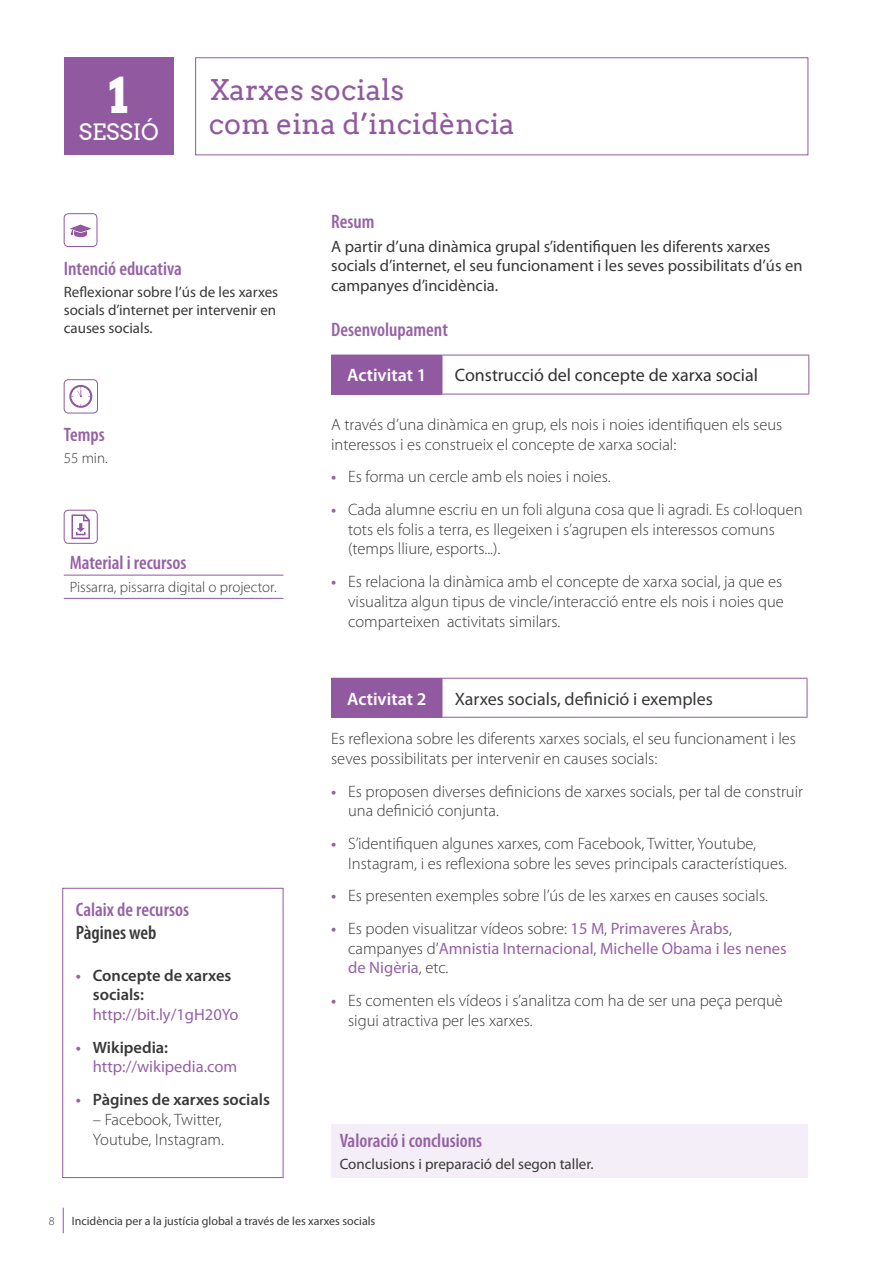
<style>
.page{position:relative;width:893px;height:1263px;background:#fff}
.page>*{position:absolute;margin:0;border:0;box-sizing:border-box;transform-origin:0 0}
.t1{font:700 49.5px "Arvo";color:#fff}
.t2{font:28.5px/34.2px "Arvo";color:#9159a0}
.t3{font:22.5px "Arvo";color:#fff}
.t4{font:600 condensed 19.5px "Myriad Pro";color:#9661a5}
.t5{font:600 condensed 19.5px "Myriad Pro";color:#393838}
.t6{font:18px "Myriad Pro";color:#323131}
.t7{font:18px "Myriad Pro";color:#393838}
.t8{font:600 18px "Myriad Pro";color:#fff}
.t9{font:300 16.5px/19.8px "Myriad Pro";color:#393838}
.t10{font:16.5px/19.8px "Myriad Pro";color:#9661a5}
.t11{font:16.5px/19.8px "Myriad Pro";color:#393838}
.t12{font:600 16.5px/19.8px "Myriad Pro";color:#393838}
.t13{font:15px/18px "Myriad Pro";color:#393838}
.t14{font:300 15px "Myriad Pro";color:#393838}
.t15{font:12px "Myriad Pro";color:#393838}
.t16{font:300 12px "Myriad Pro";color:#393838}
.s1{color:#9661a5}
.s2{font-weight:600}
.s3{font-weight:600;color:#393838}
.s4{font-weight:600;color:#9661a5}
.s5{font-weight:300;color:#393838}
</style>
<div class="page">
<svg style="left:63px;top:1208px;width:1px;height:25px"></svg>
<div style="left:64px;top:58px;width:110px;height:97px;background:#9159a0"></div>
<div style="left:64px;top:213px;width:33px;height:34px;border:1px solid #9159a0;border-radius:4px"></div>
<svg style="left:70px;top:224px;width:21px;height:13px"></svg>
<div style="left:64px;top:379px;width:34px;height:34px;border:1px solid #9159a0;border-radius:4px"></div>
<svg style="left:69px;top:385px;width:23px;height:23px"></svg>
<div style="left:64px;top:510px;width:34px;height:34px;border:1px solid #9159a0;border-radius:4px"></div>
<svg style="left:71px;top:514px;width:19px;height:25px"></svg>
<hr style="left:64px;top:575px;width:219px;height:1px;background:#9159a0">
<hr style="left:64px;top:598px;width:219px;height:1px;background:#9159a0">
<div style="left:332px;top:355px;width:110px;height:39px;background:#9159a0"></div>
<hr style="left:331px;top:355px;width:1px;height:39px;background:#9159a0">
<hr style="left:442px;top:355px;width:367px;height:1px;background:#9159a0">
<hr style="left:442px;top:355px;width:1px;height:39px;background:#9159a0">
<hr style="left:808px;top:355px;width:1px;height:39px;background:#9159a0">
<hr style="left:331px;top:394px;width:111px;height:1px;background:#9159a0">
<hr style="left:442px;top:394px;width:367px;height:1px;background:#9159a0">
<div style="left:332px;top:678px;width:110px;height:39px;background:#9159a0"></div>
<hr style="left:331px;top:678px;width:111px;height:1px;background:#9159a0">
<hr style="left:331px;top:679px;width:1px;height:38px;background:#9159a0">
<hr style="left:442px;top:678px;width:365px;height:1px;background:#9159a0">
<hr style="left:442px;top:679px;width:1px;height:38px;background:#9159a0">
<hr style="left:807px;top:679px;width:1px;height:38px;background:#9159a0">
<hr style="left:331px;top:717px;width:111px;height:1px;background:#9159a0">
<hr style="left:442px;top:717px;width:365px;height:1px;background:#9159a0">
<div style="left:62px;top:888px;width:221px;height:290px;border:1px solid #9159a0"></div>
<div style="left:195px;top:57px;width:613px;height:98px;border:1px solid #9159a0"></div>
<div style="left:331px;top:1124px;width:476px;height:54px;background:#f3eef8"></div>
<h1 class="t1" style="left:109px;top:64px;width:21px">1</h1>
<h3 class="t3" style="left:79px;top:119px;width:82px">SESSIÓ</h3>
<h2 class="t2" style="left:209px;top:73px;width:307px">Xarxes socials<br>com eina d’incidència</h2>
<p class="t4" style="left:64px;top:256px;width:120px">Intenció educativa</p>
<p class="t13" style="left:64px;top:283px;width:216px">Reflexionar sobre l’ús de les xarxes socials d’internet per intervenir en causes socials.</p>
<p class="t4" style="left:64px;top:423px;width:43px">Temps</p>
<p class="t14" style="left:64px;top:449px;width:45px">55 min.</p>
<p class="t4" style="left:70px;top:551px;width:118px">Material i recursos</p>
<p class="t14" style="left:70px;top:578px;width:208px">Pissarra, pissarra digital o projector.</p>
<p class="t4" style="left:76px;top:897px;width:115px">Calaix de recursos</p>
<p class="t5" style="left:76px;top:921px;width:82px">Pàgines web</p>
<p class="t12" style="left:93px;top:965px;width:140px;text-indent:-17px"><span class="s1">•</span> Concepte de xarxes socials:</p>
<p class="t10" style="left:93px;top:1004px;width:147px">http://bit.ly/1gH20Yo</p>
<p class="t10" style="left:93px;top:1037px;width:146px;text-indent:-17px"><span class="s2">•</span> <span class="s3">Wikipedia: </span>http://wikipedia.com</p>
<p class="t12" style="left:76px;top:1089px;width:196px"><span class="s1">•</span> Pàgines de xarxes socials</p>
<p class="t9" style="left:93px;top:1109px;width:133px">– Facebook, Twitter,<br>Youtube, Instagram.</p>
<p class="t4" style="left:331px;top:209px;width:45px">Resum</p>
<p class="t11" style="left:331px;top:236px;width:473px">A partir d’una dinàmica grupal s’identifiquen les diferents xarxes socials d’internet, el seu funcionament i les seves possibilitats d’ús en campanyes d’incidència.</p>
<p class="t4" style="left:331px;top:317px;width:118px">Desenvolupament</p>
<p class="t8" style="left:347px;top:364px;width:81px">Activitat 1</p>
<p class="t6" style="left:455px;top:364px;width:305px">Construcció del concepte de xarxa social</p>
<p class="t9" style="left:331px;top:414px;width:453px">A través d’una dinàmica en grup, els nois i noies identifiquen els seus interessos i es construeix el concepte de xarxa social:</p>
<p class="t9" style="left:331px;top:467px;width:281px"><span class="s4">•</span> Es forma un cercle amb els noies i noies.</p>
<p class="t9" style="left:348px;top:499px;width:456px;text-indent:-17px"><span class="s4">•</span> Cada alumne escriu en un foli alguna cosa que li agradi. Es col·loquen tots els folis a terra, es llegeixen i s’agrupen els interessos comuns (temps lliure, esports...).</p>
<p class="t9" style="left:348px;top:571px;width:437px;text-align:justify;text-indent:-17px"><span class="s4">•</span> Es relaciona la dinàmica amb el concepte de xarxa social, ja que es visualitza algun tipus de vincle/interacció entre els nois i noies que comparteixen activitats similars.</p>
<p class="t8" style="left:347px;top:687px;width:81px">Activitat 2</p>
<p class="t7" style="left:455px;top:687px;width:260px">Xarxes socials, definició i exemples</p>
<p class="t9" style="left:331px;top:729px;width:466px">Es reflexiona sobre les diferents xarxes socials, el seu funcionament i les seves possibilitats per intervenir en causes socials:</p>
<p class="t9" style="left:348px;top:781px;width:456px;text-indent:-17px"><span class="s4">•</span> Es proposen diverses definicions de xarxes socials, per tal de construir una definició conjunta.</p>
<p class="t9" style="left:348px;top:833px;width:440px;text-indent:-17px"><span class="s4">•</span> S’identifiquen algunes xarxes, com Facebook, Twitter, Youtube,<br>Instagram, i es reflexiona sobre les seves principals característiques.</p>
<p class="t9" style="left:331px;top:886px;width:438px"><span class="s4">•</span> Es presenten exemples sobre l’ús de les xarxes en causes socials.</p>
<p class="t10" style="left:348px;top:918px;width:440px;text-indent:-17px"><span class="s2">•</span> <span class="s5">Es poden visualitzar vídeos sobre:</span> 15 M<span class="s5">,</span> Primaveres Àrabs<span class="s5">, campanyes d’</span>Amnistia Internacional<span class="s5">,</span> Michelle Obama i les nenes de Nigèria<span class="s5">, etc.</span></p>
<p class="t9" style="left:348px;top:990px;width:436px;text-indent:-17px"><span class="s4">•</span> Es comenten els vídeos i s’analitza com ha de ser una peça perquè sigui atractiva per les xarxes.</p>
<p class="t4" style="left:340px;top:1129px;width:144px">Valoració i conclusions</p>
<p class="t13" style="left:340px;top:1155px;width:255px">Conclusions i preparació del segon taller.</p>
<p class="t16" style="left:49px;top:1214px;width:7px">8</p>
<p class="t15" style="left:72px;top:1213px;width:305px">Incidència per a la justícia global a través de les xarxes socials</p>
</div>
